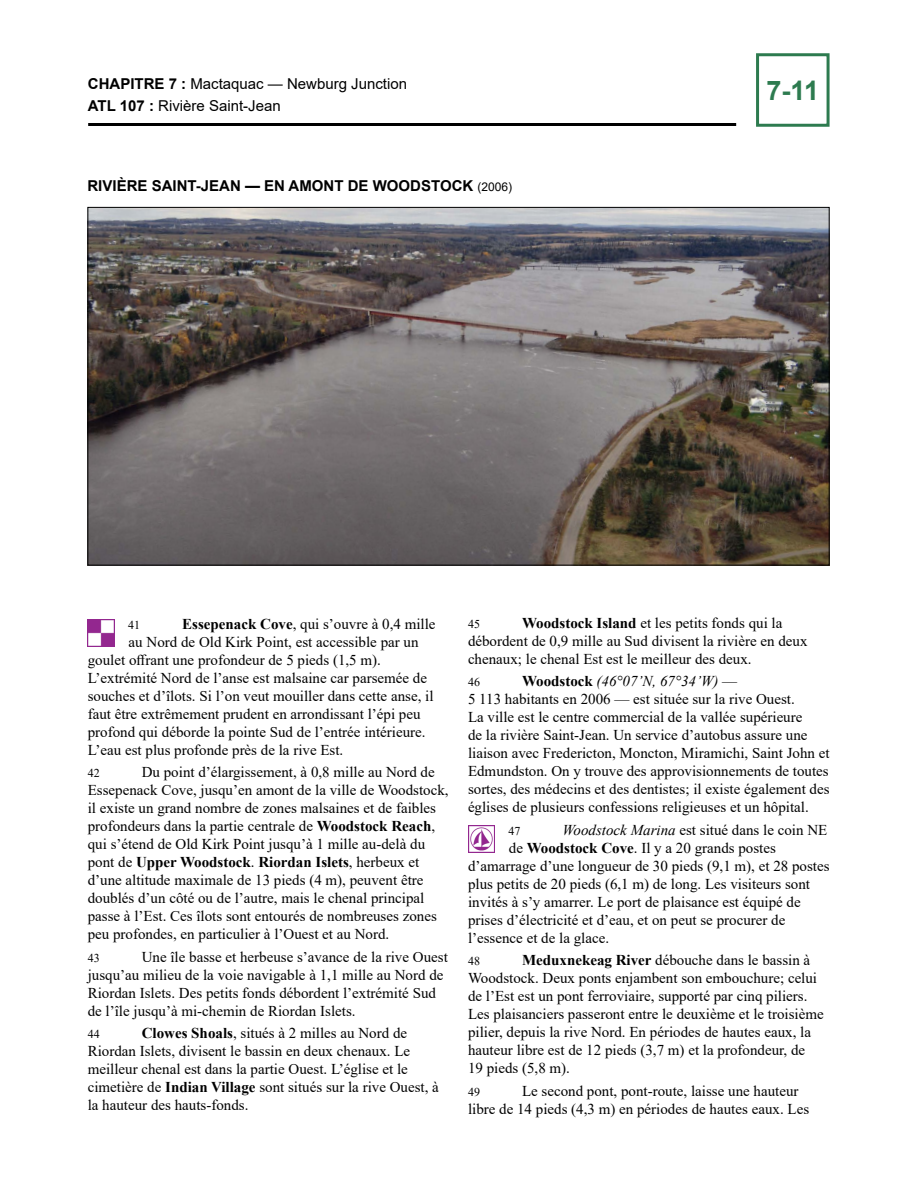
<style>
.page{position:relative;width:918px;height:1188px;background:#fff}
.page>*{position:absolute;margin:0;border:0;box-sizing:border-box;transform-origin:0 0}
.t1{font:700 27px "Arial";color:#2d7b4f}
.Para_1_Nested{font:15px/18px "Times New Roman";color:#000}
.Para_1_Nested_1_picto{font:15px "Times New Roman";color:#000}
.t2{font:15px/21.6px "Arial";color:#000}
.t3{font:700 15px "Arial";color:#000}
.Para_1_Nested-2{font:12px "Times New Roman";color:#000}
.Para_1_Nested_1_picto-2{font:12px "Times New Roman";color:#000}
.s1{font-weight:700}
.s2{font-weight:400;font-size:12px}
.s3{font-style:italic}
</style>
<div class="page">
<hr style="left:88px;top:123px;width:648px;height:3px;background:#000">
<div style="left:756px;top:53px;width:74px;height:74px;border:3px solid #2d7b4f"></div>
<img style="left:88px;top:620px;width:27px;height:27px">
<img style="left:468px;top:826px;width:27px;height:27px">
<img style="left:89px;top:209px;width:739px;height:355px">
<p class="t2" style="left:88px;top:73px;width:321px"><span class="s1">CHAPITRE 7 :</span> Mactaquac — Newburg Junction<br><span class="s1">ATL 107 :</span> Rivière Saint-Jean</p>
<h1 class="t1" style="left:767px;top:71px;width:54px">7-11</h1>
<p class="t3" style="left:87px;top:175px;width:426px">RIVIÈRE SAINT-JEAN — EN AMONT DE WOODSTOCK <span class="s2">(2006)</span></p>
<p class="Para_1_Nested_1_picto-2" style="left:128px;top:616px;width:13px">41</p>
<p class="Para_1_Nested_1_picto" style="left:182px;top:613px;width:255px"><span class="s1">Essepenack Cove</span>, qui s’ouvre à 0,4 mille</p>
<p class="Para_1_Nested_1_picto" style="left:129px;top:631px;width:291px">au Nord de Old Kirk Point, est accessible par un</p>
<p class="Para_1_Nested_1_picto" style="left:88px;top:649px;width:295px">goulet offrant une profondeur de 5 pieds (1,5 m).</p>
<p class="Para_1_Nested_1_picto" style="left:88px;top:667px;width:341px">L’extrémité Nord de l’anse est malsaine car parsemée de</p>
<p class="Para_1_Nested_1_picto" style="left:88px;top:685px;width:347px">souches et d’îlots. Si l’on veut mouiller dans cette anse, il</p>
<p class="Para_1_Nested_1_picto" style="left:88px;top:703px;width:334px">faut être extrêmement prudent en arrondissant l’épi peu</p>
<p class="Para_1_Nested_1_picto" style="left:88px;top:721px;width:339px">profond qui déborde la pointe Sud de l’entrée intérieure.</p>
<p class="Para_1_Nested_1_picto" style="left:88px;top:739px;width:257px">L’eau est plus profonde près de la rive Est.</p>
<p class="Para_1_Nested-2" style="left:88px;top:765px;width:13px">42</p>
<p class="Para_1_Nested" style="left:88px;top:763px;width:362px;text-indent:54px">Du point d’élargissement, à 0,8 mille au Nord de Essepenack Cove, jusqu’en amont de la ville de Woodstock, il existe un grand nombre de zones malsaines et de faibles profondeurs dans la partie centrale de <span class="s1">Woodstock Reach</span>, qui s’étend de Old Kirk Point jusqu’à 1 mille au-delà du pont de <span class="s1">Upper Woodstock</span>. <span class="s1">Riordan Islets</span>, herbeux et d’une altitude maximale de 13 pieds (4 m), peuvent être doublés d’un côté ou de l’autre, mais le chenal principal passe à l’Est. Ces îlots sont entourés de nombreuses zones peu profondes, en particulier à l’Ouest et au Nord.</p>
<p class="Para_1_Nested-2" style="left:88px;top:949px;width:13px">43</p>
<p class="Para_1_Nested" style="left:88px;top:947px;width:362px;text-indent:54px">Une île basse et herbeuse s’avance de la rive Ouest jusqu’au milieu de la voie navigable à 1,1 mille au Nord de Riordan Islets. Des petits fonds débordent l’extrémité Sud de l’île jusqu’à mi-chemin de Riordan Islets.</p>
<p class="Para_1_Nested-2" style="left:88px;top:1026px;width:13px">44</p>
<p class="Para_1_Nested" style="left:88px;top:1024px;width:353px;text-indent:54px"><span class="s1">Clowes Shoals</span>, situés à 2 milles au Nord de Riordan Islets, divisent le bassin en deux chenaux. Le meilleur chenal est dans la partie Ouest. L’église et le cimetière de <span class="s1">Indian Village</span> sont situés sur la rive Ouest, à la hauteur des hauts-fonds.</p>
<p class="Para_1_Nested" style="left:468px;top:613px;width:341px;text-indent:54px"><span class="s1">Woodstock Island</span> et les petits fonds qui la débordent de 0,9 mille au Sud divisent la rivière en deux chenaux; le chenal Est est le meilleur des deux.</p>
<p class="Para_1_Nested-2" style="left:468px;top:674px;width:13px">46</p>
<p class="Para_1_Nested-2" style="left:468px;top:615px;width:13px">45</p>
<p class="Para_1_Nested" style="left:468px;top:672px;width:363px;text-indent:54px"><span class="s1">Woodstock</span> <span class="s3">(46°07’N, 67°34’W)</span> —<br>5 113 habitants en 2006 — est située sur la rive Ouest.<br>La ville est le centre commercial de la vallée supérieure<br>de la rivière Saint-Jean. Un service d’autobus assure une liaison avec Fredericton, Moncton, Miramichi, Saint John et Edmundston. On y trouve des approvisionnements de toutes sortes, des médecins et des dentistes; il existe également des églises de plusieurs confessions religieuses et un hôpital.</p>
<p class="Para_1_Nested_1_picto-2" style="left:508px;top:822px;width:13px">47</p>
<p class="Para_1_Nested_1_picto" style="left:562px;top:819px;width:266px"><span class="s3">Woodstock Marina</span> est situé dans le coin NE</p>
<p class="Para_1_Nested_1_picto" style="left:509px;top:837px;width:269px">de <span class="s1">Woodstock Cove</span>. Il y a 20 grands postes</p>
<p class="Para_1_Nested_1_picto" style="left:468px;top:855px;width:363px">d’amarrage d’une longueur de 30 pieds (9,1 m), et 28 postes</p>
<p class="Para_1_Nested_1_picto" style="left:468px;top:873px;width:344px">plus petits de 20 pieds (6,1 m) de long. Les visiteurs sont</p>
<p class="Para_1_Nested_1_picto" style="left:468px;top:891px;width:334px">invités à s’y amarrer. Le port de plaisance est équipé de</p>
<p class="Para_1_Nested_1_picto" style="left:468px;top:909px;width:319px">prises d’électricité et d’eau, et on peut se procurer de</p>
<p class="Para_1_Nested_1_picto" style="left:468px;top:927px;width:143px">l’essence et de la glace.</p>
<p class="Para_1_Nested-2" style="left:468px;top:953px;width:13px">48</p>
<p class="Para_1_Nested" style="left:468px;top:951px;width:357px;text-indent:54px"><span class="s1">Meduxnekeag River</span> débouche dans le bassin à Woodstock. Deux ponts enjambent son embouchure; celui de l’Est est un pont ferroviaire, supporté par cinq piliers.<br>Les plaisanciers passeront entre le deuxième et le troisième pilier, depuis la rive Nord. En périodes de hautes eaux, la hauteur libre est de 12 pieds (3,7 m) et la profondeur, de 19 pieds (5,8 m).</p>
<p class="Para_1_Nested-2" style="left:468px;top:1083px;width:13px">49</p>
<p class="Para_1_Nested" style="left:468px;top:1081px;width:343px;text-indent:54px">Le second pont, pont-route, laisse une hauteur libre de 14 pieds (4,3 m) en périodes de hautes eaux. Les</p>
</div>
